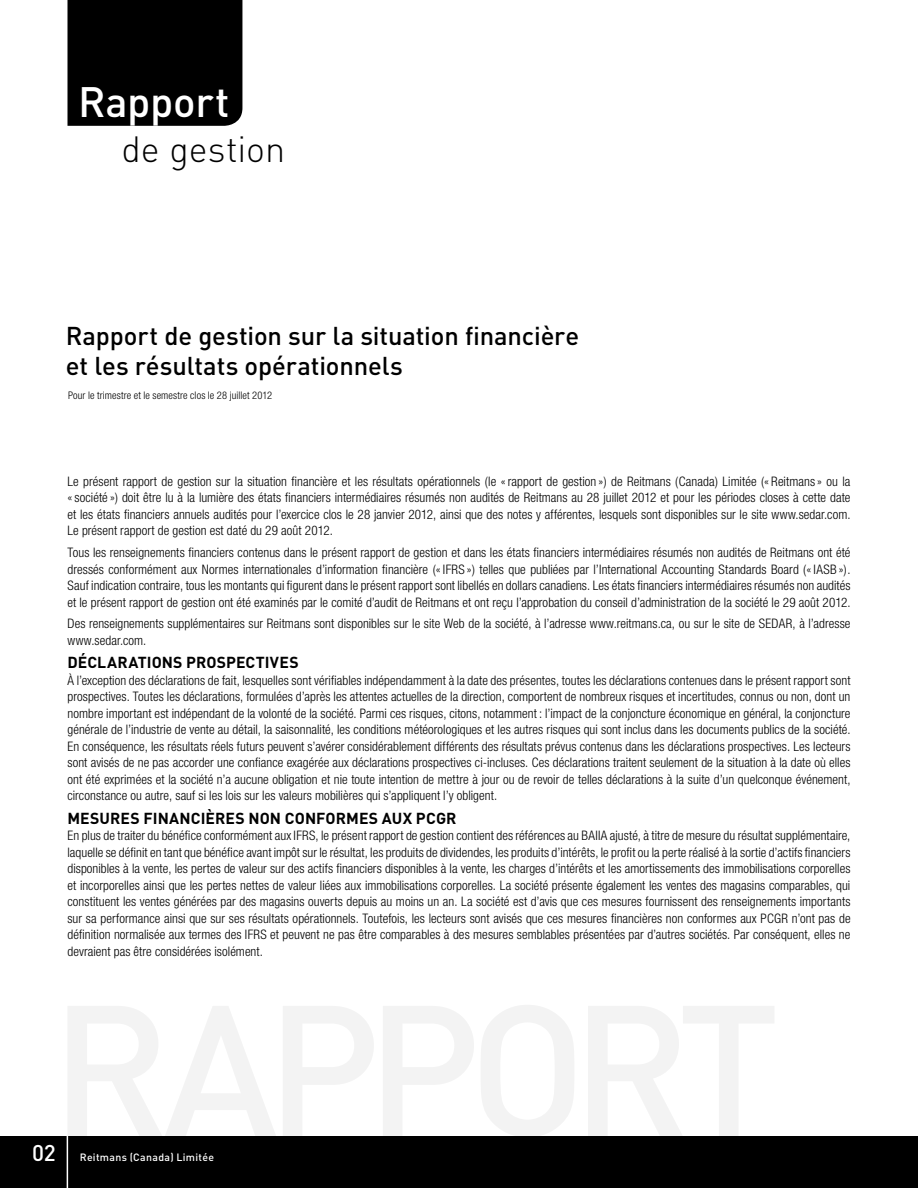
<style>
.page{position:relative;width:918px;height:1188px;background:#fff}
.page>*{position:absolute;margin:0;border:0;box-sizing:border-box;transform-origin:0 0}
.t1{font:500 42px "DIN";letter-spacing:-.005em;color:#fff}
.t2{font:300 36px "DIN";letter-spacing:-.005em;color:#000}
.t3{font:500 25.5px/30px "DIN";letter-spacing:-.005em;color:#000}
.t4{font:700 15.75px "DIN";letter-spacing:.005em;color:#000}
.t5{font:300 condensed 13.2px/16.5px "Helvetica Neue";letter-spacing:.005em;color:#000;text-align:justify}
.t6{font:300 condensed 10.5px "Helvetica Neue";letter-spacing:.01em;color:#000}
.t7{font:500 10.5px "DIN";letter-spacing:.03em;color:#fff}
.s1{font-size:22.5px}
</style>
<div class="page">
<div style="left:0;top:1136px;width:918px;height:52px;background:#000"></div>
<hr style="left:67px;top:1135px;width:1px;height:53px;background:#fff">
<div style="left:68px;top:0;width:174px;height:126px;background:#000"></div>
<h1 class="t1" style="left:78px;top:75px;width:153px">Rapport</h1>
<h2 class="t2" style="left:122px;top:127px;width:165px">de gestion</h2>
<h3 class="t3" style="left:66px;top:320px;width:515px">Rapport de gestion sur la situation financière et les résultats opérationnels</h3>
<p class="t6" style="left:68px;top:389px;width:206px">Pour le trimestre et le semestre clos le 28 juillet 2012</p>
<p class="t5" style="left:68px;top:473px;width:785px">Le présent rapport de gestion sur la situation financière et les résultats opérationnels (le « rapport de gestion ») de Reitmans (Canada) Limitée (« Reitmans » ou la « société ») doit être lu à la lumière des états financiers intermédiaires résumés non audités de Reitmans au 28 juillet 2012 et pour les périodes closes à cette date et les états financiers annuels audités pour l’exercice clos le 28 janvier 2012, ainsi que des notes y afférentes, lesquels sont disponibles sur le site www.sedar.com.<br>Le présent rapport de gestion est daté du 29 août 2012.</p>
<p class="t5" style="left:68px;top:544px;width:785px">Tous les renseignements financiers contenus dans le présent rapport de gestion et dans les états financiers intermédiaires résumés non audités de Reitmans ont été dressés conformément aux Normes internationales d’information financière (« IFRS ») telles que publiées par l’International Accounting Standards Board (« IASB »).<br>Sauf indication contraire, tous les montants qui figurent dans le présent rapport sont libellés en dollars canadiens. Les états financiers intermédiaires résumés non audités et le présent rapport de gestion ont été examinés par le comité d’audit de Reitmans et ont reçu l’approbation du conseil d’administration de la société le 29 août 2012.</p>
<p class="t5" style="left:68px;top:615px;width:785px">Des renseignements supplémentaires sur Reitmans sont disponibles sur le site Web de la société, à l’adresse www.reitmans.ca, ou sur le site de SEDAR, à l’adresse www.sedar.com.</p>
<p class="t4" style="left:68px;top:652px;width:233px">DÉCLARATIONS PROSPECTIVES</p>
<p class="t5" style="left:68px;top:672px;width:785px">À l’exception des déclarations de fait, lesquelles sont vérifiables indépendamment à la date des présentes, toutes les déclarations contenues dans le présent rapport sont prospectives. Toutes les déclarations, formulées d’après les attentes actuelles de la direction, comportent de nombreux risques et incertitudes, connus ou non, dont un nombre important est indépendant de la volonté de la société. Parmi ces risques, citons, notamment : l’impact de la conjoncture économique en général, la conjoncture générale de l’industrie de vente au détail, la saisonnalité, les conditions météorologiques et les autres risques qui sont inclus dans les documents publics de la société.<br>En conséquence, les résultats réels futurs peuvent s’avérer considérablement différents des résultats prévus contenus dans les déclarations prospectives. Les lecteurs sont avisés de ne pas accorder une confiance exagérée aux déclarations prospectives ci-incluses. Ces déclarations traitent seulement de la situation à la date où elles ont été exprimées et la société n’a aucune obligation et nie toute intention de mettre à jour ou de revoir de telles déclarations à la suite d’un quelconque événement, circonstance ou autre, sauf si les lois sur les valeurs mobilières qui s’appliquent l’y obligent.</p>
<p class="t4" style="left:68px;top:808px;width:391px">MESURES FINANCIÈRES NON CONFORMES AUX PCGR</p>
<p class="t5" style="left:68px;top:827px;width:785px">En plus de traiter du bénéfice conformément aux IFRS, le présent rapport de gestion contient des références au BAIIA ajusté, à titre de mesure du résultat supplémentaire, laquelle se définit en tant que bénéfice avant impôt sur le résultat, les produits de dividendes, les produits d’intérêts, le profit ou la perte réalisé à la sortie d’actifs financiers disponibles à la vente, les pertes de valeur sur des actifs financiers disponibles à la vente, les charges d’intérêts et les amortissements des immobilisations corporelles et incorporelles ainsi que les pertes nettes de valeur liées aux immobilisations corporelles. La société présente également les ventes des magasins comparables, qui constituent les ventes générées par des magasins ouverts depuis au moins un an. La société est d’avis que ces mesures fournissent des renseignements importants sur sa performance ainsi que sur ses résultats opérationnels. Toutefois, les lecteurs sont avisés que ces mesures financières non conformes aux PCGR n’ont pas de définition normalisée aux termes des IFRS et peuvent ne pas être comparables à des mesures semblables présentées par d’autres sociétés. Par conséquent, elles ne devraient pas être considérées isolément.</p>
<p class="t7" style="left:32px;top:1151px;width:184px"><span class="s1">02</span> Reitmans (Canada) Limitée</p>
</div>
